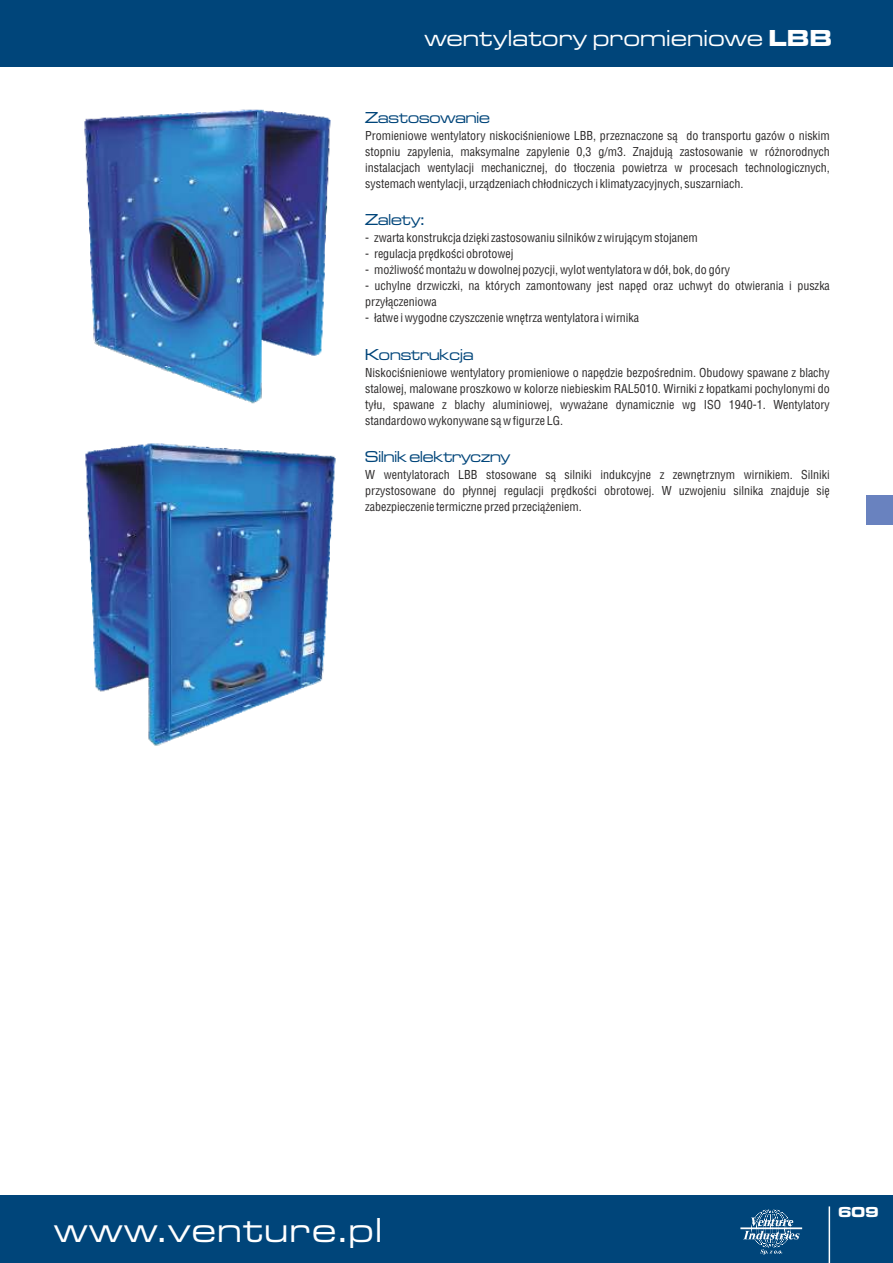
<style>
.page{position:relative;width:893px;height:1263px;background:#fff}
.page>*{position:absolute;margin:0;border:0;box-sizing:border-box;transform-origin:0 0}
.t1{font:36px "Microgramma D Medi Exte";letter-spacing:.065em;color:#fff}
.t2{font:24px "Microgramma D Medi Exte";letter-spacing:.03em;color:#fff}
.t3{font:16.5px "Microgramma D Medi Exte";color:#00457a}
.t4{font:15px "Microgramma D Bold Exte";color:#fff}
.t5{font:12px/16px "Switzerland Condensed";color:#2b2929;text-align:justify}
.s1{font-family:"Microgramma D Bold Exte"}
</style>
<div class="page">
<div style="left:0;top:1195px;width:893px;height:68px;background:#00457a"></div>
<div style="left:0;top:0;width:893px;height:66px;background:#00457a"></div>
<hr style="left:829px;top:1206px;width:1px;height:57px;background:#fff">
<svg style="left:740px;top:1209px;width:62px;height:45px"></svg>
<div style="left:866px;top:495px;width:27px;height:29px;background:#6982bf"></div>
<img style="left:84px;top:109px;width:247px;height:295px">
<img style="left:85px;top:443px;width:251px;height:303px">
<h2 class="t2" style="left:425px;top:27px;width:408px">wentylatory promieniowe <span class="s1">LBB</span></h2>
<h3 class="t3" style="left:365px;top:110px;width:126px">Zastosowanie</h3>
<p class="t5" style="left:365px;top:128px;width:466px">Promieniowe wentylatory niskociśnieniowe LBB, przeznaczone są do transportu gazów o niskim stopniu zapylenia, maksymalne zapylenie 0,3 g/m3. Znajdują zastosowanie w różnorodnych instalacjach wentylacji mechanicznej, do tłoczenia powietrza w procesach technologicznych, systemach wentylacji, urządzeniach chłodniczych i klimatyzacyjnych, suszarniach.</p>
<h3 class="t3" style="left:365px;top:212px;width:61px">Zalety:</h3>
<p class="t5" style="left:365px;top:231px;width:334px">- zwarta konstrukcja dzięki zastosowaniu silników z wirującym stojanem</p>
<p class="t5" style="left:365px;top:247px;width:150px">- regulacja prędkości obrotowej</p>
<p class="t5" style="left:365px;top:263px;width:367px">- możliwość montażu w dowolnej pozycji, wylot wentylatora w dół, bok, do góry</p>
<p class="t5" style="left:365px;top:279px;width:466px">- uchylne drzwiczki, na których zamontowany jest napęd oraz uchwyt do otwierania i puszka przyłączeniowa</p>
<p class="t5" style="left:365px;top:311px;width:276px">- łatwe i wygodne czyszczenie wnętrza wentylatora i wirnika</p>
<h3 class="t3" style="left:365px;top:347px;width:110px">Konstrukcja</h3>
<p class="t5" style="left:365px;top:365px;width:466px">Niskociśnieniowe wentylatory promieniowe o napędzie bezpośrednim. Obudowy spawane z blachy stalowej, malowane proszkowo w kolorze niebieskim RAL5010. Wirniki z łopatkami pochylonymi do tyłu, spawane z blachy aluminiowej, wyważane dynamicznie wg ISO 1940-1. Wentylatory standardowo wykonywane są w figurze LG.</p>
<h3 class="t3" style="left:365px;top:449px;width:147px">Silnik elektryczny</h3>
<p class="t5" style="left:365px;top:467px;width:466px">W wentylatorach LBB stosowane są silniki indukcyjne z zewnętrznym wirnikiem. Silniki przystosowane do płynnej regulacji prędkości obrotowej. W uzwojeniu silnika znajduje się zabezpieczenie termiczne przed przeciążeniem.</p>
<h1 class="t1" style="left:54px;top:1214px;width:329px">www.venture.pl</h1>
<p class="t4" style="left:838px;top:1205px;width:42px">609</p>
</div>
